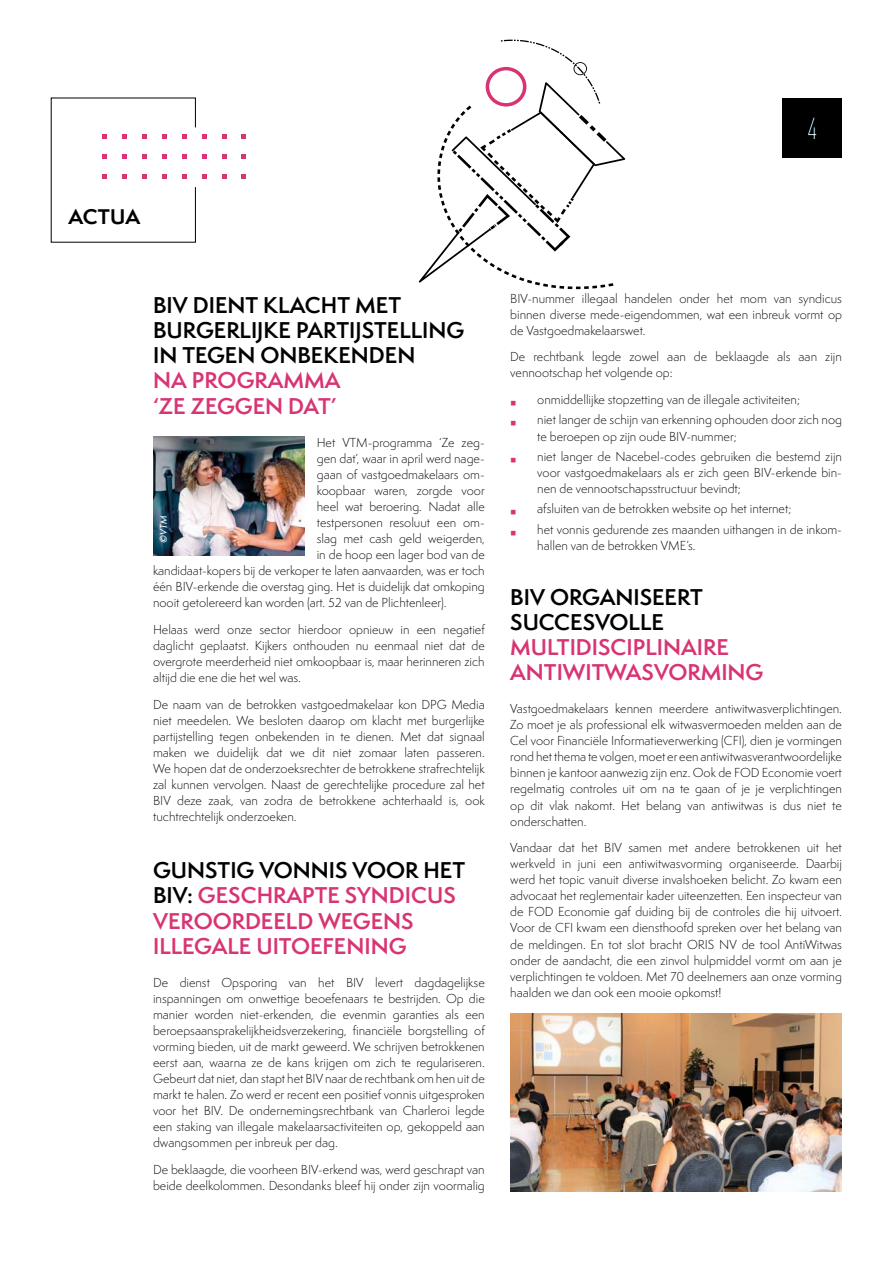
<style>
.page{position:relative;width:893px;height:1263px;background:#fff}
.page>*{position:absolute;margin:0;border:0;box-sizing:border-box;transform-origin:0 0}
.t1{font:300 condensed 30px "DINOT";color:#fff}
.t2{font:600 21px/25.2px "Semplicita Pro";color:#d83474}
.t3{font:600 21px/25.2px "Semplicita Pro";color:#000}
.t4{font:700 19.5px "Semplicita Pro";letter-spacing:.005em;color:#000}
.t5{font:300 12px/16px "Semplicita Pro";color:#000;text-align:justify}
.t6{font:9px "Semplicita Pro Med It";color:#fff}
.s1{color:#000}
.s2{font-family:"Akzidenz Grotesk BQ";font-weight:400;font-stretch:expanded;font-size:19.5px;color:#d83474}
</style>
<div class="page">
<div style="left:782px;top:98px;width:60px;height:59px;background:#000"></div>
<svg style="left:202px;top:154px;width:5px;height:5px"></svg>
<svg style="left:241px;top:154px;width:5px;height:5px"></svg>
<svg style="left:222px;top:154px;width:4px;height:5px"></svg>
<svg style="left:202px;top:134px;width:5px;height:5px"></svg>
<svg style="left:241px;top:134px;width:5px;height:5px"></svg>
<svg style="left:222px;top:134px;width:4px;height:5px"></svg>
<svg style="left:202px;top:174px;width:5px;height:5px"></svg>
<svg style="left:241px;top:174px;width:5px;height:5px"></svg>
<svg style="left:51px;top:98px;width:145px;height:145px"></svg>
<svg style="left:222px;top:174px;width:4px;height:5px"></svg>
<svg style="left:419px;top:40px;width:206px;height:249px"></svg>
<img style="left:153px;top:437px;width:151px;height:118px">
<img style="left:510px;top:1013px;width:332px;height:178px">
<h1 class="t1" style="left:807px;top:111px;width:12px">4</h1>
<h3 class="t4" style="left:68px;top:202px;width:73px">ACTUA</h3>
<h2 class="t3" style="left:153px;top:292px;width:313px">BIV DIENT KLACHT MET<br>BURGERLIJKE PARTIJSTELLING<br>IN TEGEN ONBEKENDEN</h2>
<h2 class="t2" style="left:153px;top:368px;width:189px">NA PROGRAMMA ‘ZE ZEGGEN DAT’</h2>
<p class="t5" style="left:317px;top:434px;width:169px">Het VTM-programma ‘Ze zeg-</p>
<p class="t5" style="left:317px;top:450px;width:169px">gen dat’, waar in april werd nage-</p>
<p class="t5" style="left:317px;top:466px;width:169px">gaan of vastgoedmakelaars om-</p>
<p class="t5" style="left:317px;top:482px;width:169px">koopbaar waren, zorgde voor</p>
<p class="t5" style="left:317px;top:498px;width:169px">heel wat beroering. Nadat alle</p>
<p class="t5" style="left:317px;top:514px;width:169px">testpersonen resoluut een om-</p>
<p class="t5" style="left:317px;top:530px;width:169px">slag met cash geld weigerden,</p>
<p class="t5" style="left:317px;top:546px;width:169px">in de hoop een lager bod van de</p>
<p class="t5" style="left:153px;top:562px;width:333px">kandidaat-kopers bij de verkoper te laten aanvaarden, was er toch</p>
<p class="t5" style="left:153px;top:578px;width:333px">één BIV-erkende die overstag ging. Het is duidelijk dat omkoping</p>
<p class="t5" style="left:153px;top:595px;width:295px">nooit getolereerd kan worden (art. 52 van de Plichtenleer).</p>
<p class="t5" style="left:153px;top:621px;width:333px">Helaas werd onze sector hierdoor opnieuw in een negatief daglicht geplaatst. Kijkers onthouden nu eenmaal niet dat de overgrote meerderheid niet omkoopbaar is, maar herinneren zich altijd die ene die het wel was.</p>
<p class="t5" style="left:153px;top:696px;width:333px">De naam van de betrokken vastgoedmakelaar kon DPG Media niet meedelen. We besloten daarop om klacht met burgerlijke partijstelling tegen onbekenden in te dienen. Met dat signaal maken we duidelijk dat we dit niet zomaar laten passeren.<br>We hopen dat de onderzoeksrechter de betrokkene strafrechtelijk zal kunnen vervolgen. Naast de gerechtelijke procedure zal het BIV deze zaak, van zodra de betrokkene achterhaald is, ook tuchtrechtelijk onderzoeken.</p>
<h2 class="t2" style="left:153px;top:857px;width:313px"><span class="s1">GUNSTIG VONNIS VOOR HET<br>BIV:</span> GESCHRAPTE SYNDICUS<br>VEROORDEELD WEGENS<br>ILLEGALE UITOEFENING</h2>
<p class="t5" style="left:153px;top:974px;width:333px">De dienst Opsporing van het BIV levert dagdagelijkse inspanningen om onwettige beoefenaars te bestrijden. Op die manier worden niet-erkenden, die evenmin garanties als een beroepsaansprakelijkheidsverzekering, financiële borgstelling of vorming bieden, uit de markt geweerd. We schrijven betrokkenen eerst aan, waarna ze de kans krijgen om zich te regulariseren.<br>Gebeurt dat niet, dan stapt het BIV naar de rechtbank om hen uit de markt te halen. Zo werd er recent een positief vonnis uitgesproken voor het BIV. De ondernemingsrechtbank van Charleroi legde een staking van illegale makelaarsactiviteiten op, gekoppeld aan dwangsommen per inbreuk per dag.</p>
<p class="t5" style="left:153px;top:1161px;width:333px">De beklaagde, die voorheen BIV-erkend was, werd geschrapt van beide deelkolommen. Desondanks bleef hij onder zijn voormalig</p>
<p class="t6" style="left:157px;top:543px;width:29px;rotate:-90deg">©VTM</p>
<p class="t5" style="left:510px;top:290px;width:333px">BIV-nummer illegaal handelen onder het mom van syndicus binnen diverse mede-eigendommen, wat een inbreuk vormt op de Vastgoedmakelaarswet.</p>
<p class="t5" style="left:510px;top:349px;width:333px">De rechtbank legde zowel aan de beklaagde als aan zijn vennootschap het volgende op:</p>
<p class="t5" style="left:510px;top:392px;width:291px"><span class="s2">•</span> onmiddellijke stopzetting van de illegale activiteiten;</p>
<p class="t5" style="left:537px;top:412px;width:306px;text-indent:-27px"><span class="s2">•</span> niet langer de schijn van erkenning ophouden door zich nog te beroepen op zijn oude BIV-nummer;</p>
<p class="t5" style="left:537px;top:448px;width:306px;text-indent:-27px"><span class="s2">•</span> niet langer de Nacebel-codes gebruiken die bestemd zijn voor vastgoedmakelaars als er zich geen BIV-erkende bin&shy;nen de vennootschapsstructuur bevindt;</p>
<p class="t5" style="left:510px;top:501px;width:283px"><span class="s2">•</span> afsluiten van de betrokken website op het internet;</p>
<p class="t5" style="left:537px;top:521px;width:306px;text-indent:-27px"><span class="s2">•</span> het vonnis gedurende zes maanden uithangen in de inkom&shy;hallen van de betrokken VME’s.</p>
<h2 class="t3" style="left:510px;top:584px;width:194px">BIV ORGANISEERT<br>SUCCESVOLLE</h2>
<h2 class="t2" style="left:510px;top:634px;width:255px">MULTIDISCIPLINAIRE<br>ANTIWITWASVORMING</h2>
<p class="t5" style="left:510px;top:701px;width:333px">Vastgoedmakelaars kennen meerdere antiwitwasverplichtingen.<br>Zo moet je als professional elk witwasvermoeden melden aan de Cel voor Financiële Informatieverwerking (CFI), dien je vormingen rond het thema te volgen, moet er een antiwitwasverantwoordelijke binnen je kantoor aanwezig zijn enz. Ook de FOD Economie voert regelmatig controles uit om na te gaan of je je verplichtingen op dit vlak nakomt. Het belang van antiwitwas is dus niet te onderschatten.</p>
<p class="t5" style="left:510px;top:840px;width:333px">Vandaar dat het BIV samen met andere betrokkenen uit het werkveld in juni een antiwitwasvorming organiseerde. Daarbij werd het topic vanuit diverse invalshoeken belicht. Zo kwam een advocaat het reglementair kader uiteenzetten. Een inspecteur van de FOD Economie gaf duiding bij de controles die hij uitvoert.<br>Voor de CFI kwam een diensthoofd spreken over het belang van de meldingen. En tot slot bracht ORIS NV de tool AntiWitwas onder de aandacht, die een zinvol hulpmiddel vormt om aan je verplichtingen te voldoen. Met 70 deelnemers aan onze vorming haalden we dan ook een mooie opkomst!</p>
</div>
